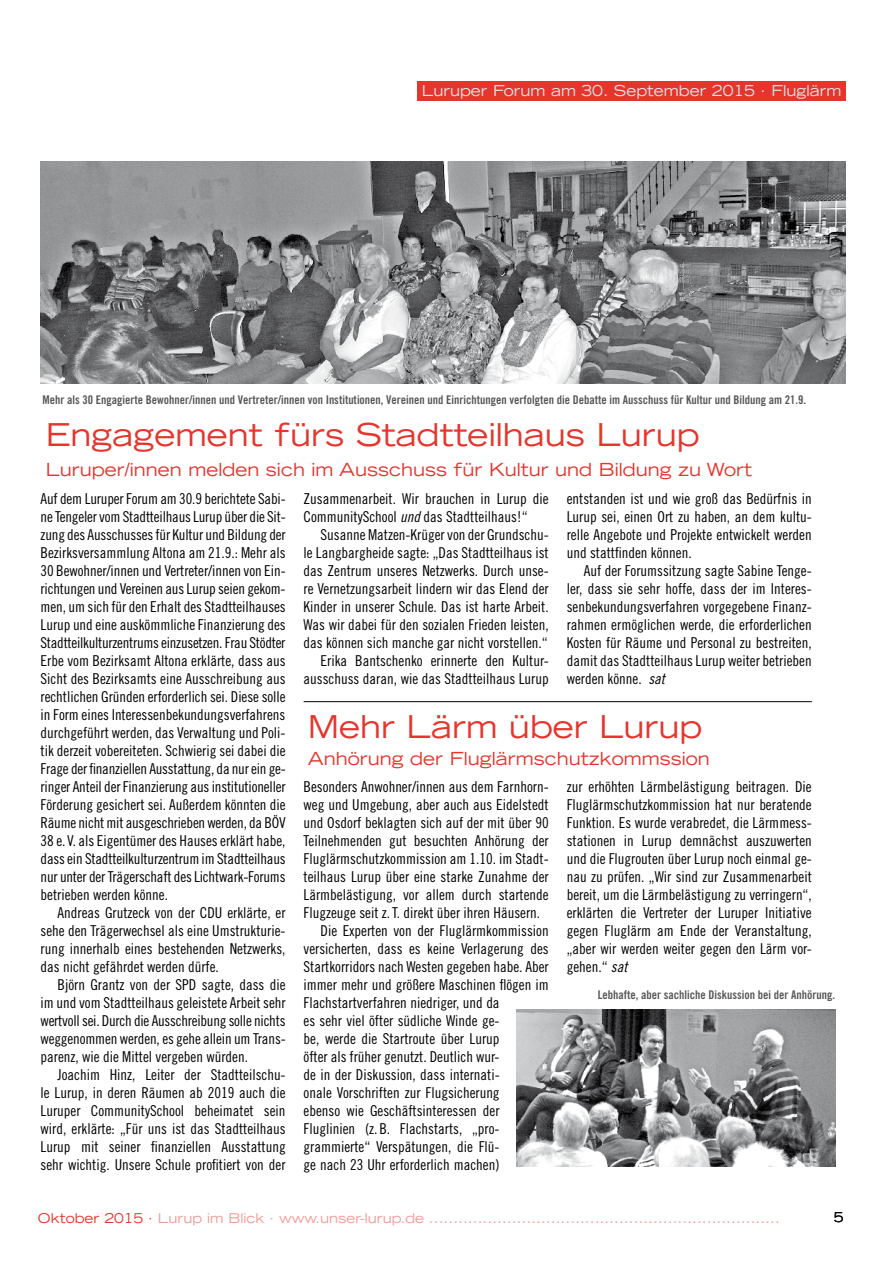
<style>
.page{position:relative;width:893px;height:1263px;background:#fff}
.page>*{position:absolute;margin:0;border:0;box-sizing:border-box;transform-origin:0 0}
.t1{font:expanded 31.5px "Trade Gothic LH";color:#e5352d}
.t2{font:expanded 18px "Trade Gothic LH";color:#e5352d}
.t3{font:15px/18px "Trade Gothic Cond Eighteen";color:#000;text-align:justify}
.t4{font:expanded 15px "Trade Gothic LH";color:#e3e4e4}
.t5{font:expanded 13.5px "Trade Gothic LH";color:#f29a96}
.t6{font:expanded 13.5px "Trade Gothic LH";color:#000}
.t7{font:12px "Trade Gothic Bold Cond Twenty";color:#58585a}
.s1{font-family:"Trade Gothic Cond Eighteen Obl"}
.s2{color:#e5352d}
</style>
<div class="page">
<div style="left:418px;top:81px;width:428px;height:20px;background:#e5352d"></div>
<img style="left:41px;top:162px;width:805px;height:221px">
<img style="left:517px;top:1009px;width:318px;height:158px">
<hr style="left:304px;top:701px;width:508px;height:1px;background:#000">
<p class="t4" style="left:422px;top:81px;width:421px">Luruper Forum am 30. September 2015 · Fluglärm</p>
<p class="t7" style="left:43px;top:392px;width:765px">Mehr als 30 Engagierte Bewohner/innen und Vertreter/innen von Institutionen, Vereinen und Einrichtungen verfolgten die Debatte im Ausschuss für Kultur und Bildung am 21.9.</p>
<h1 class="t1" style="left:46px;top:414px;width:655px">Engagement fürs Stadtteilhaus Lurup</h1>
<p class="t2" style="left:46px;top:458px;width:708px">Luruper/innen melden sich im Ausschuss für Kultur und Bildung zu Wort</p>
<p class="t3" style="left:41px;top:489px;width:247px">Auf dem Luruper Forum am 30.9 berichtete Sabi&shy;ne Tengeler vom Stadtteilhaus Lurup über die Sit&shy;zung des Ausschusses für Kultur und Bildung der Bezirksversammlung Altona am 21.9.: Mehr als 30 Bewohner/innen und Vertreter/innen von Ein&shy;richtungen und Vereinen aus Lurup seien gekom&shy;men, um sich für den Erhalt des Stadtteilhauses Lurup und eine auskömmliche Finanzierung des Stadtteilkulturzentrums einzusetzen. Frau Stödter Erbe vom Bezirksamt Altona erklärte, dass aus Sicht des Bezirksamts eine Ausschreibung aus rechtlichen Gründen erforderlich sei. Diese solle in Form eines Interessenbekundungsverfahrens durchgeführt werden, das Verwaltung und Poli&shy;tik derzeit vobereiteten. Schwierig sei dabei die Frage der finanziellen Ausstattung, da nur ein ge&shy;ringer Anteil der Finanzierung aus institutioneller Förderung gesichert sei. Außerdem könnten die Räume nicht mit ausgeschrieben werden, da BÖV 38 e. V. als Eigentümer des Hauses erklärt habe, dass ein Stadtteilkulturzentrum im Stadtteilhaus nur unter der Trägerschaft des Lichtwark-Forums betrieben werden könne.</p>
<p class="t3" style="left:41px;top:903px;width:247px;text-indent:17px">Andreas Grutzeck von der CDU erklärte, er sehe den Trägerwechsel als eine Umstrukturie&shy;rung innerhalb eines bestehenden Netzwerks, das nicht gefährdet werden dürfe.</p>
<p class="t3" style="left:41px;top:975px;width:247px;text-indent:17px">Björn Grantz von der SPD sagte, dass die im und vom Stadtteilhaus geleistete Arbeit sehr wertvoll sei. Durch die Ausschreibung solle nichts weggenommen werden, es gehe allein um Trans&shy;parenz, wie die Mittel vergeben würden.</p>
<p class="t3" style="left:41px;top:1065px;width:247px;text-indent:17px">Joachim Hinz, Leiter der Stadtteilschu&shy;le Lurup, in deren Räumen ab 2019 auch die Luruper CommunitySchool beheimatet sein wird, erklärte: „Für uns ist das Stadtteilhaus Lurup mit seiner finanziellen Ausstattung sehr wichtig. Unsere Schule profitiert von der</p>
<p class="t3" style="left:304px;top:489px;width:247px">Zusammenarbeit. Wir brauchen in Lurup die<br>CommunitySchool <span class="s1">und</span> das Stadtteilhaus!“</p>
<p class="t3" style="left:304px;top:525px;width:247px;text-align:right">Susanne Matzen-Krüger von der Grundschu-<br>le Langbargheide sagte: „Das Stadtteilhaus ist das Zentrum unseres Netzwerks. Durch unse&shy;re Vernetzungsarbeit lindern wir das Elend der Kinder in unserer Schule. Das ist harte Arbeit.<br>Was wir dabei für den sozialen Frieden leisten, das können sich manche gar nicht vorstellen.“ Erika Bantschenko erinnerte den Kultur&shy;ausschuss daran, wie das Stadtteilhaus Lurup</p>
<p class="t3" style="left:567px;top:489px;width:247px">entstanden ist und wie groß das Bedürfnis in Lurup sei, einen Ort zu haben, an dem kultu&shy;relle Angebote und Projekte entwickelt werden und stattfinden können.</p>
<p class="t3" style="left:567px;top:561px;width:247px;text-indent:17px">Auf der Forumssitzung sagte Sabine Tenge&shy;ler, dass sie sehr hoffe, dass der im Interes&shy;senbekundungsverfahren vorgegebene Finanz&shy;rahmen ermöglichen werde, die erforderlichen Kosten für Räume und Personal zu bestreiten, damit das Stadtteilhaus Lurup weiter betrieben werden könne. <span class="s1">sat</span></p>
<h1 class="t1" style="left:308px;top:706px;width:396px">Mehr Lärm über Lurup</h1>
<p class="t2" style="left:308px;top:746px;width:404px">Anhörung der Fluglärmschutzkommssion</p>
<p class="t3" style="left:304px;top:777px;width:247px">Besonders Anwohner/innen aus dem Farnhorn-</p>
<p class="t3" style="left:304px;top:795px;width:247px">weg und Umgebung, aber auch aus Eidelstedt</p>
<p class="t3" style="left:304px;top:813px;width:247px">und Osdorf beklagten sich auf der mit über 90</p>
<p class="t3" style="left:304px;top:831px;width:247px">Teilnehmenden gut besuchten Anhörung der</p>
<p class="t3" style="left:304px;top:849px;width:247px">Fluglärmschutzkommission am 1.10. im Stadt-</p>
<p class="t3" style="left:304px;top:867px;width:247px">teilhaus Lurup über eine starke Zunahme der</p>
<p class="t3" style="left:304px;top:885px;width:247px">Lärmbelästigung, vor allem durch startende</p>
<p class="t3" style="left:304px;top:903px;width:238px">Flugzeuge seit z.T. direkt über ihren Häusern.</p>
<p class="t3" style="left:321px;top:921px;width:230px">Die Experten von der Fluglärmkommission</p>
<p class="t3" style="left:304px;top:939px;width:247px">versicherten, dass es keine Verlagerung des</p>
<p class="t3" style="left:304px;top:957px;width:247px">Startkorridors nach Westen gegeben habe. Aber</p>
<p class="t3" style="left:304px;top:975px;width:247px">immer mehr und größere Maschinen flögen im</p>
<p class="t3" style="left:304px;top:993px;width:197px">Flachstartverfahren niedriger, und da</p>
<p class="t3" style="left:304px;top:1011px;width:197px">es sehr viel öfter südliche Winde ge-</p>
<p class="t3" style="left:304px;top:1029px;width:197px">be, werde die Startroute über Lurup</p>
<p class="t3" style="left:304px;top:1047px;width:197px">öfter als früher genutzt. Deutlich wur-</p>
<p class="t3" style="left:304px;top:1065px;width:198px">de in der Diskussion, dass internati-</p>
<p class="t3" style="left:304px;top:1083px;width:197px">onale Vorschriften zur Flugsicherung</p>
<p class="t3" style="left:304px;top:1101px;width:197px">ebenso wie Geschäftsinteressen der</p>
<p class="t3" style="left:304px;top:1119px;width:197px">Fluglinien (z. B. Flachstarts, „pro-</p>
<p class="t3" style="left:304px;top:1137px;width:197px">grammierte“ Verspätungen, die Flü-</p>
<p class="t3" style="left:304px;top:1155px;width:197px">ge nach 23 Uhr erforderlich machen)</p>
<p class="t3" style="left:567px;top:777px;width:247px">zur erhöhten Lärmbelästigung beitragen. Die Fluglärmschutzkommission hat nur beratende Funktion. Es wurde verabredet, die Lärmmess&shy;stationen in Lurup demnächst auszuwerten und die Flugrouten über Lurup noch einmal ge&shy;nau zu prüfen. „Wir sind zur Zusammenarbeit bereit, um die Lärmbelästigung zu verringern“, erklärten die Vertreter der Luruper Initiative gegen Fluglärm am Ende der Veranstaltung, „aber wir werden weiter gegen den Lärm vor&shy;gehen.“ <span class="s1">sat</span></p>
<p class="t7" style="left:598px;top:987px;width:239px">Lebhafte, aber sachliche Diskussion bei der Anhörung.</p>
<p class="t5" style="left:38px;top:1209px;width:743px"><span class="s2">Oktober 2015 ·</span> Lurup im Blick · www.unser-lurup.de ........................................................................</p>
<p class="t6" style="left:834px;top:1209px;width:11px">5</p>
</div>
